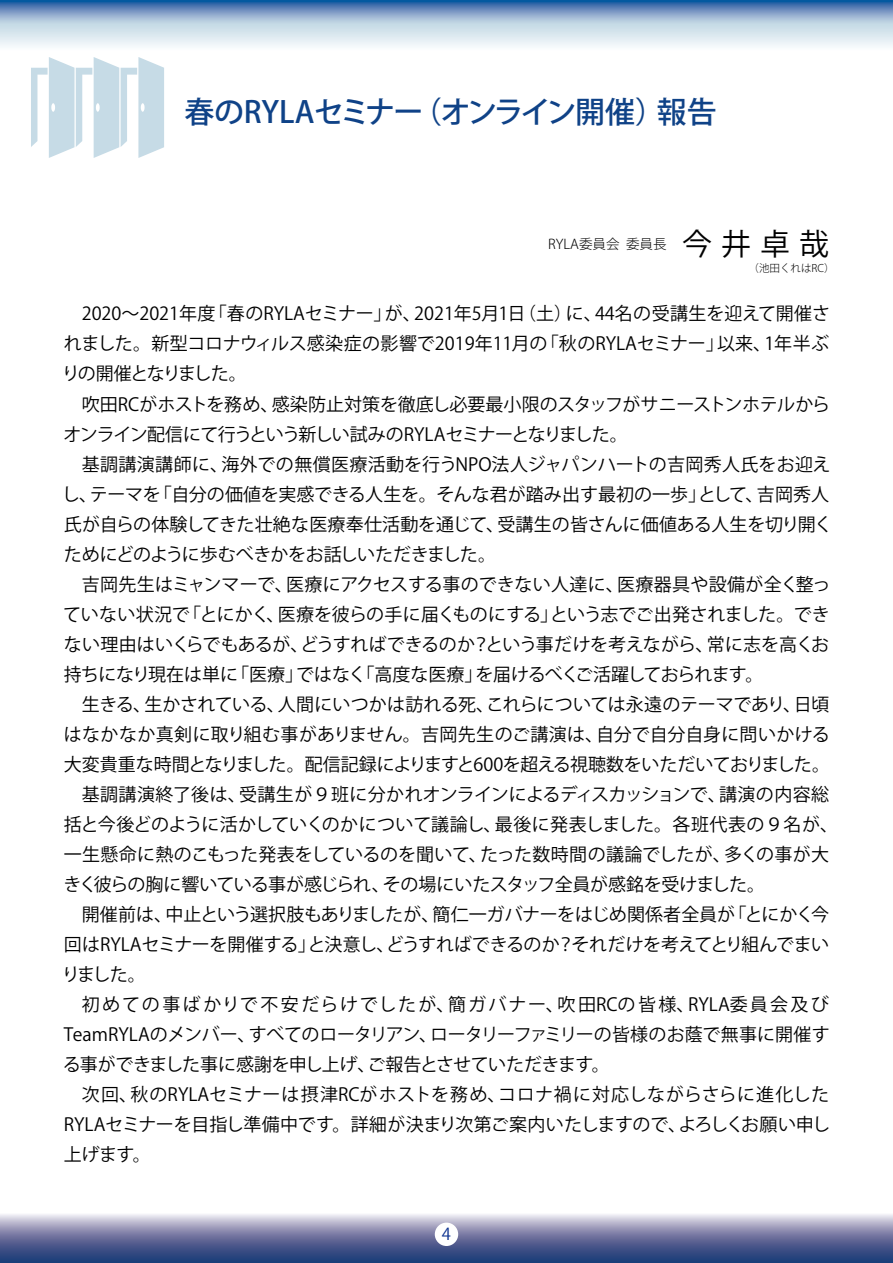
<style>
.page{position:relative;width:893px;height:1263px;background:#fff}
.page>*{position:absolute;margin:0;border:0;box-sizing:border-box;transform-origin:0 0}
.t1{font:500 30px "Koz Go Pr 6 N";letter-spacing:-.035em;color:#0f4287}
.t2{font:30px "Koz Go Pr 6 N";color:#000}
.t3{font:18px/30px "Koz Go Pr 6 N";color:#000}
.t4{font:16.5px "Koz Go Pr 6 N";color:#0a308f}
.t5{font:300 13.5px "Koz Go Pr 6 N";color:#000}
.t6{font:300 10.5px "Koz Go Pr 6 N";color:#000}
</style>
<div class="page">
<svg style="left:0;top:0;width:893px;height:47px;background:#a7c0d9"></svg>
<svg style="left:0;top:1214px;width:893px;height:49px;background:#727ba4"></svg>
<div style="left:435px;top:1222px;width:23px;height:24px;background:#fff;border-radius:50%"></div>
<svg style="left:31px;top:57px;width:133px;height:101px"></svg>
<h1 class="t1" style="left:184px;top:96px;width:534px">春のRYLAセミナー（オンライン開催）報告</h1>
<p class="t5" style="left:548px;top:237px;width:120px">RYLA委員会 委員長</p>
<h1 class="t2" style="left:682px;top:227px;width:148px">今井卓哉</h1>
<p class="t6" style="left:749px;top:262px;width:88px">（池田くれはRC）</p>
<p class="t3" style="left:62px;top:299px;width:778px">　2020～2021年度「春のRYLAセミナー」が、2021年5月1日（土）に、44名の受講生を迎えて開催されました。新型コロナウィルス感染症の影響で2019年11月の「秋のRYLAセミナー」以来、1年半ぶりの開催となりました。<br>　吹田RCがホストを務め、感染防止対策を徹底し必要最小限のスタッフがサニーストンホテルからオンライン配信にて行うという新しい試みのRYLAセミナーとなりました。<br>　基調講演講師に、海外での無償医療活動を行うNPO法人ジャパンハートの吉岡秀人氏をお迎えし、テーマを「自分の価値を実感できる人生を。そんな君が踏み出す最初の一歩」として、吉岡秀人氏が自らの体験してきた壮絶な医療奉仕活動を通じて、受講生の皆さんに価値ある人生を切り開くためにどのように歩むべきかをお話しいただきました。<br>　吉岡先生はミャンマーで、医療にアクセスする事のできない人達に、医療器具や設備が全く整っていない状況で「とにかく、医療を彼らの手に届くものにする」という志でご出発されました。できない理由はいくらでもあるが、どうすればできるのか？という事だけを考えながら、常に志を高くお持ちになり現在は単に「医療」ではなく「高度な医療」を届けるべくご活躍しておられます。<br>　生きる、生かされている、人間にいつかは訪れる死、これらについては永遠のテーマであり、日頃はなかなか真剣に取り組む事がありません。吉岡先生のご講演は、自分で自分自身に問いかける大変貴重な時間となりました。配信記録によりますと600を超える視聴数をいただいておりました。　基調講演終了後は、受講生が９班に分かれオンラインによるディスカッションで、講演の内容総括と今後どのように活かしていくのかについて議論し、最後に発表しました。各班代表の９名が、一生懸命に熱のこもった発表をしているのを聞いて、たった数時間の議論でしたが、多くの事が大きく彼らの胸に響いている事が感じられ、その場にいたスタッフ全員が感銘を受けました。<br>　開催前は、中止という選択肢もありましたが、簡仁一ガバナーをはじめ関係者全員が「とにかく今回はRYLAセミナーを開催する」と決意し、どうすればできるのか？それだけを考えてとり組んでまいりました。<br>　初めての事ばかりで不安だらけでしたが、簡ガバナー、吹田RCの皆様、RYLA委員会及びTeamRYLAのメンバー、すべてのロータリアン、ロータリーファミリーの皆様のお蔭で無事に開催する事ができました事に感謝を申し上げ、ご報告とさせていただきます。<br>　次回、秋のRYLAセミナーは摂津RCがホストを務め、コロナ禍に対応しながらさらに進化したRYLAセミナーを目指し準備中です。詳細が決まり次第ご案内いたしますので、よろしくお願い申し上げます。</p>
<p class="t4" style="left:442px;top:1225px;width:11px">4</p>
</div>
